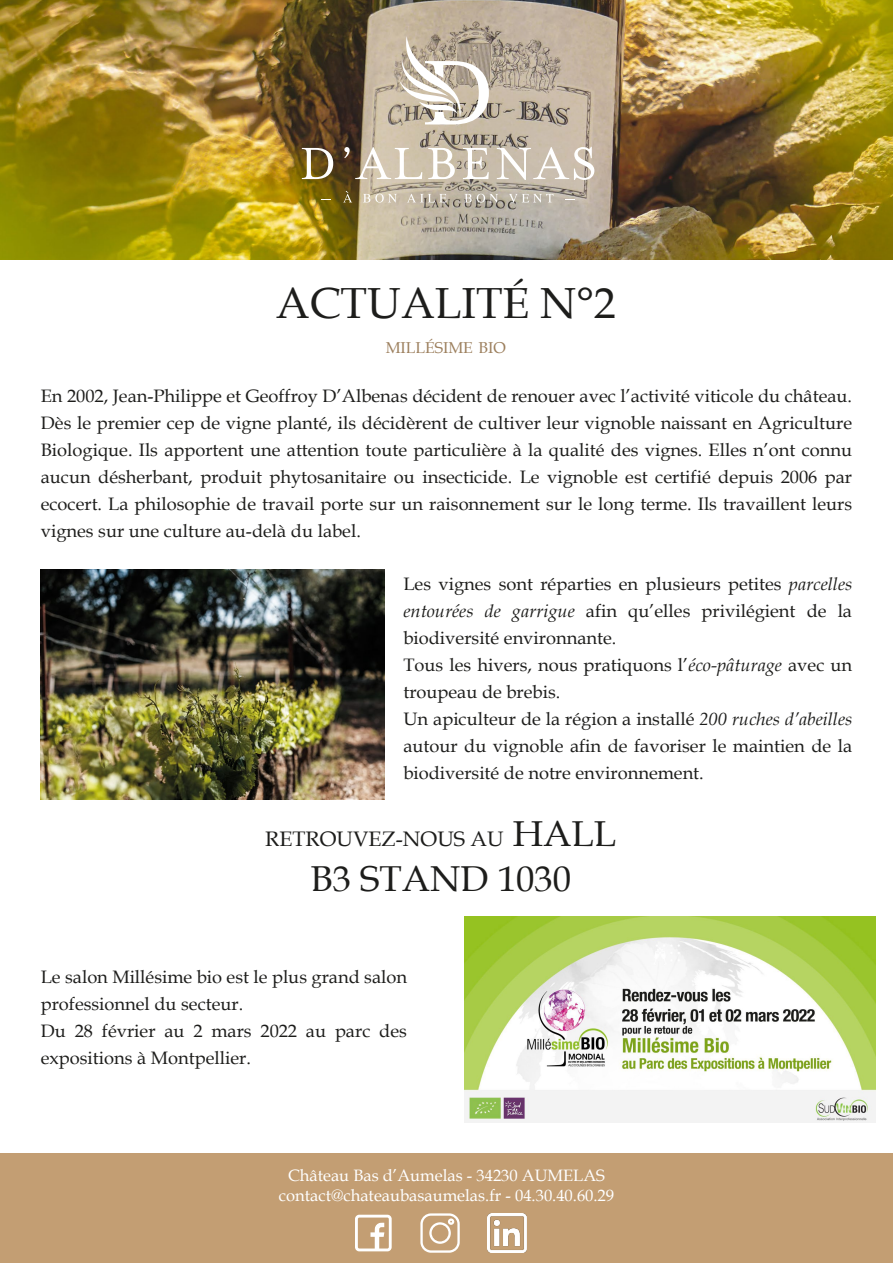
<style>
.page{position:relative;width:893px;height:1263px;background:#fff}
.page>*{position:absolute;margin:0;border:0;box-sizing:border-box;transform-origin:0 0}
.t1{font:43.5px "Book Antiqua";color:#1d1d1b}
.t2{font:36px "Book Antiqua";color:#1d1d1b}
.t3{font:21px "Book Antiqua";color:#1d1d1b}
.t4{font:18px/27px "Book Antiqua";color:#1d1d1b}
.t5{font:16.5px/19.5px "Book Antiqua";color:#fff;text-align:center}
.t6{font:15.75px "Book Antiqua";color:#9c7f5d}
.s1{font-style:italic}
.s2{font-size:36px}
</style>
<div class="page">
<div style="left:0;top:1153px;width:893px;height:110px;background:#c39e73"></div>
<svg style="left:355px;top:1215px;width:37px;height:36px"></svg>
<svg style="left:420px;top:1213px;width:40px;height:40px"></svg>
<img style="left:41px;top:570px;width:344px;height:229px">
<img style="left:464px;top:916px;width:412px;height:206px">
<img style="left:487px;top:1213px;width:39px;height:40px">
<img style="left:0;top:0;width:893px;height:260px">
<svg style="left:302px;top:148px;width:31px;height:31px"></svg>
<svg style="left:344px;top:147px;width:78px;height:32px"></svg>
<svg style="left:428px;top:148px;width:27px;height:31px"></svg>
<svg style="left:463px;top:148px;width:26px;height:31px"></svg>
<svg style="left:497px;top:147px;width:97px;height:33px"></svg>
<svg style="left:343px;top:191px;width:9px;height:11px"></svg>
<svg style="left:363px;top:194px;width:34px;height:9px"></svg>
<svg style="left:407px;top:194px;width:40px;height:8px"></svg>
<svg style="left:464px;top:194px;width:34px;height:9px"></svg>
<svg style="left:509px;top:194px;width:44px;height:9px"></svg>
<svg style="left:399px;top:36px;width:90px;height:88px"></svg>
<h1 class="t1" style="left:276px;top:287px;width:341px">ACTUALITÉ N°2</h1>
<p class="t6" style="left:386px;top:342px;width:122px">MILLÉSIME BIO</p>
<p class="t4" style="left:41px;top:385px;width:813px;text-align:justify">En 2002, Jean-Philippe et Geoffroy D’Albenas décident de renouer avec l’activité viticole du château.<br>Dès le premier cep de vigne planté, ils décidèrent de cultiver leur vignoble naissant en Agriculture Biologique. Ils apportent une attention toute particulière à la qualité des vignes. Elles n’ont connu aucun désherbant, produit phytosanitaire ou insecticide. Le vignoble est certifié depuis 2006 par ecocert. La philosophie de travail porte sur un raisonnement sur le long terme. Ils travaillent leurs vignes sur une culture au-delà du label.</p>
<p class="t4" style="left:403px;top:573px;width:450px">Les vignes sont réparties en plusieurs petites <span class="s1">parcelles entourées de garrigue</span> afin qu’elles privilégient de la biodiversité environnante.<br>Tous les hivers, nous pratiquons l’<span class="s1">éco-pâturage</span> avec un troupeau de brebis.<br>Un apiculteur de la région a installé <span class="s1">200 ruches d’abeilles </span>autour du vignoble afin de favoriser le maintien de la biodiversité de notre environnement.</p>
<p class="t3" style="left:265px;top:830px;width:352px">RETROUVEZ-NOUS AU <span class="s2">HALL</span></p>
<h2 class="t2" style="left:310px;top:864px;width:262px">B3 STAND 1030</h2>
<p class="t4" style="left:41px;top:966px;width:368px">Le salon Millésime bio est le plus grand salon professionnel du secteur.<br>Du 28 février au 2 mars 2022 au parc des expositions à Montpellier.</p>
<p class="t5" style="left:279px;top:1168px;width:337px">Château Bas d’Aumelas - 34230 AUMELAS contact@chateaubasaumelas.fr - 04.30.40.60.29</p>
</div>
